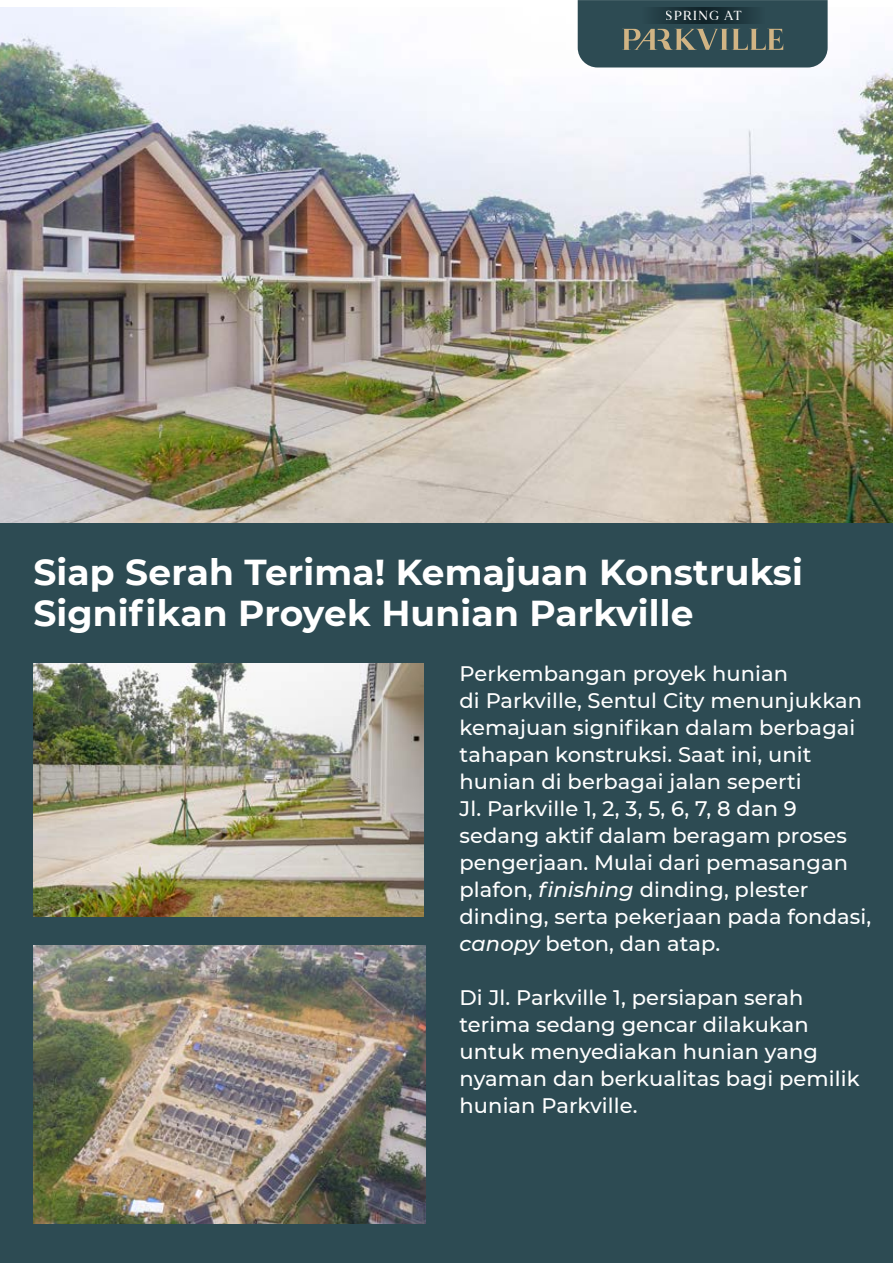
<style>
.page{position:relative;width:893px;height:1263px;background:#fff}
.page>*{position:absolute;margin:0;border:0;box-sizing:border-box;transform-origin:0 0}
.t1{font:700 36px/40.5px "Montserrat";letter-spacing:.005em;color:#fff}
.t2{font:500 21px/27px "Montserrat";letter-spacing:.005em;color:#fff}
.t3{font:500 13.05px "MADE Mirage";letter-spacing:.1em;color:#fff}
.s1{font-style:italic}
</style>
<div class="page">
<div style="left:0;top:317px;width:893px;height:946px;background:#2d4b53"></div>
<img style="left:0;top:7px;width:893px;height:516px">
<svg style="left:578px;top:0;width:250px;height:67px;background:#3c5558"></svg>
<svg style="left:641px;top:7px;width:123px;height:16px;background:#1c343b"></svg>
<img style="left:33px;top:945px;width:392px;height:278px">
<img style="left:33px;top:663px;width:390px;height:253px">
<p class="t3" style="left:666px;top:7px;width:78px">SPRING AT</p>
<h1 class="t1" style="left:33px;top:550px;width:771px">Siap Serah Terima! Kemajuan Konstruksi<br>Signifikan Proyek Hunian Parkville</h1>
<p class="t2" style="left:459px;top:659px;width:413px">Perkembangan proyek hunian<br>di Parkville, Sentul City menunjukkan kemajuan signifikan dalam berbagai tahapan konstruksi. Saat ini, unit hunian di berbagai jalan seperti<br>Jl. Parkville 1, 2, 3, 5, 6, 7, 8 dan 9 sedang aktif dalam beragam proses pengerjaan. Mulai dari pemasangan plafon, <span class="s1">finishing</span> dinding, plester dinding, serta pekerjaan pada fondasi, <span class="s1">canopy</span> beton, dan atap.</p>
<p class="t2" style="left:459px;top:983px;width:402px">Di Jl. Parkville 1, persiapan serah terima sedang gencar dilakukan untuk menyediakan hunian yang nyaman dan berkualitas bagi pemilik hunian Parkville.</p>
</div>
